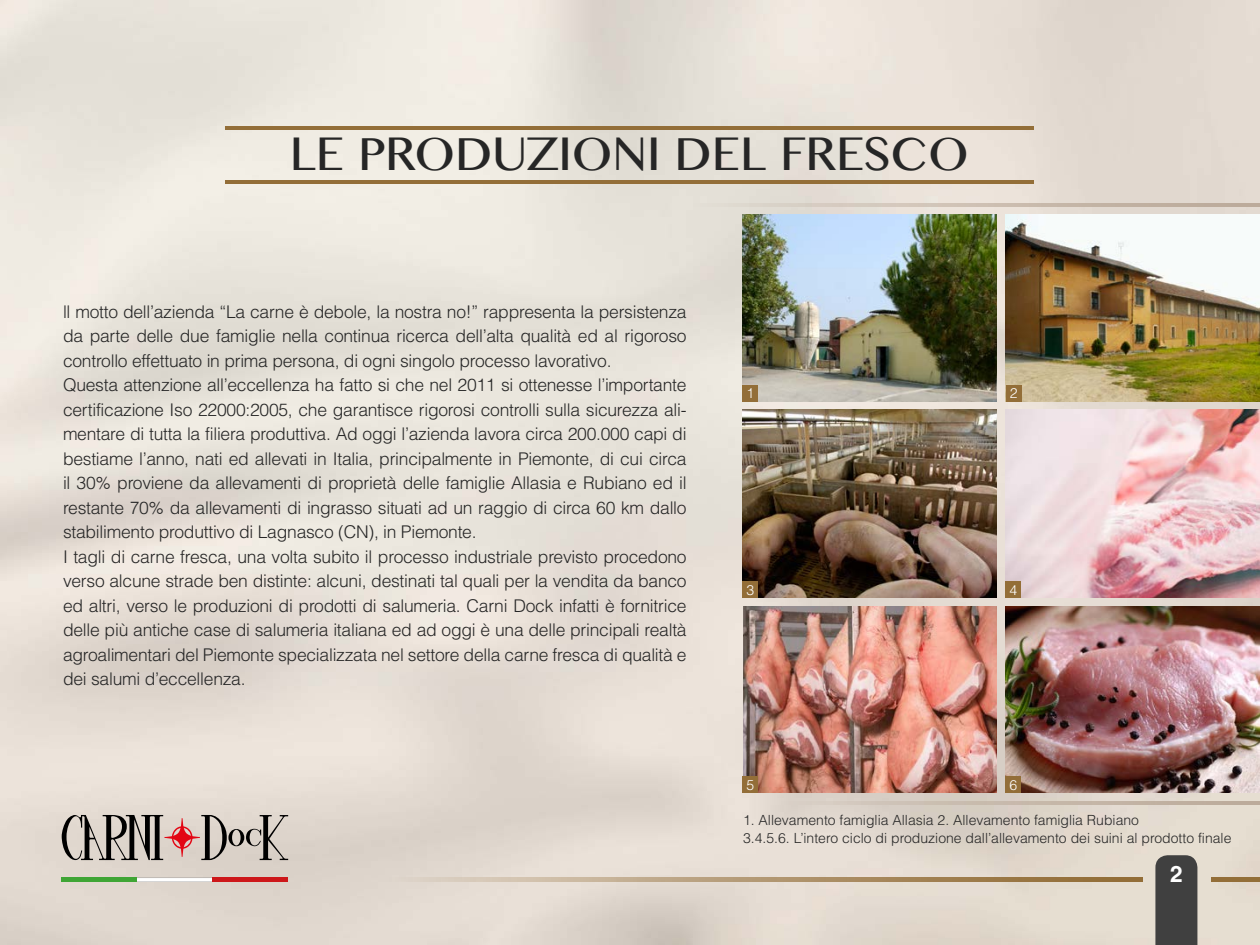
<style>
.page{position:relative;width:1260px;height:945px;background:#fff}
.page>*{position:absolute;margin:0;border:0;box-sizing:border-box;transform-origin:0 0}
.t1{font:47.25px "Myanmar MN";color:#262626}
.t2{font:700 22.75px "Helvetica LT Std";color:#fff}
.t3{font:300 17.5px/24.5px "Helvetica LT Std";letter-spacing:-.015em;color:#262626}
.t4{font:300 14px/17.5px "Helvetica LT Std";color:#262626}
.t5{font:300 14px "Helvetica LT Std";color:#fff}
</style>
<div class="page">
<img style="left:0;top:0;width:1260px;height:945px">
<svg style="left:137px;top:878px;width:76px;height:4px"></svg>
<svg style="left:62px;top:815px;width:226px;height:45px;background:#a99b95"></svg>
<hr style="left:62px;top:878px;width:75px;height:4px;background:#3fa535">
<hr style="left:213px;top:878px;width:75px;height:4px;background:#cd171a">
<div style="left:1155px;top:855px;width:42px;height:90px;background:#404040"></div>
<svg style="left:338px;top:877px;width:804px;height:5px;background:#b79f7d"></svg>
<div style="left:1211px;top:877px;width:49px;height:5px;background:#936e38"></div>
<hr style="left:748px;top:802px;width:512px;height:3px;background:#bcab9b">
<hr style="left:654px;top:203px;width:606px;height:3px;background:#bcab9b">
<img style="left:1005px;top:410px;width:255px;height:188px">
<img style="left:1005px;top:606px;width:255px;height:187px">
<img style="left:742px;top:215px;width:255px;height:186px">
<hr style="left:226px;top:180px;width:808px;height:4px;background:#936e38">
<hr style="left:226px;top:127px;width:808px;height:3px;background:#936e38">
<img style="left:743px;top:606px;width:254px;height:187px">
<img style="left:742px;top:410px;width:255px;height:188px">
<img style="left:1006px;top:215px;width:254px;height:186px">
<div style="left:742px;top:385px;width:16px;height:16px;background:#936e38"></div>
<div style="left:1006px;top:385px;width:15px;height:16px;background:#936e38"></div>
<div style="left:1005px;top:582px;width:16px;height:16px;background:#936e38"></div>
<div style="left:1005px;top:777px;width:16px;height:16px;background:#936e38"></div>
<div style="left:742px;top:582px;width:16px;height:16px;background:#936e38"></div>
<div style="left:742px;top:777px;width:16px;height:16px;background:#936e38"></div>
<h1 class="t1" style="left:290px;top:126px;width:680px">LE PRODUZIONI DEL FRESCO</h1>
<p class="t3" style="left:63px;top:299px;width:625px">ll motto dell’azienda “La carne è debole, la nostra no!” rappresenta la persistenza da parte delle due famiglie nella continua ricerca dell’alta qualità ed al rigoroso controllo effettuato in prima persona, di ogni singolo processo lavorativo.<br>Questa attenzione all’eccellenza ha fatto si che nel 2011 si ottenesse l’importante certificazione Iso 22000:2005, che garantisce rigorosi controlli sulla sicurezza ali&shy;mentare di tutta la filiera produttiva. Ad oggi l’azienda lavora circa 200.000 capi di bestiame l’anno, nati ed allevati in Italia, principalmente in Piemonte, di cui circa il 30% proviene da allevamenti di proprietà delle famiglie Allasia e Rubiano ed il restante 70% da allevamenti di ingrasso situati ad un raggio di circa 60 km dallo stabilimento produttivo di Lagnasco (CN), in Piemonte.<br>I tagli di carne fresca, una volta subito il processo industriale previsto procedono verso alcune strade ben distinte: alcuni, destinati tal quali per la vendita da banco ed altri, verso le produzioni di prodotti di salumeria. Carni Dock infatti è fornitrice delle più antiche case di salumeria italiana ed ad oggi è una delle principali realtà agroalimentari del Piemonte specializzata nel settore della carne fresca di qualità e dei salumi d’eccellenza.</p>
<p class="t5" style="left:746px;top:384px;width:9px">1</p>
<p class="t5" style="left:1010px;top:384px;width:9px">2</p>
<p class="t5" style="left:746px;top:581px;width:9px">3</p>
<p class="t5" style="left:746px;top:776px;width:9px">5</p>
<p class="t5" style="left:1009px;top:581px;width:9px">4</p>
<p class="t5" style="left:1009px;top:776px;width:9px">6</p>
<p class="t4" style="left:743px;top:812px;width:490px">1. Allevamento famiglia Allasia 2. Allevamento famiglia Rubiano<br>3.4.5.6. L’intero ciclo di produzione dall’allevamento dei suini al prodotto finale</p>
<h2 class="t2" style="left:1170px;top:860px;width:14px">2</h2>
</div>
